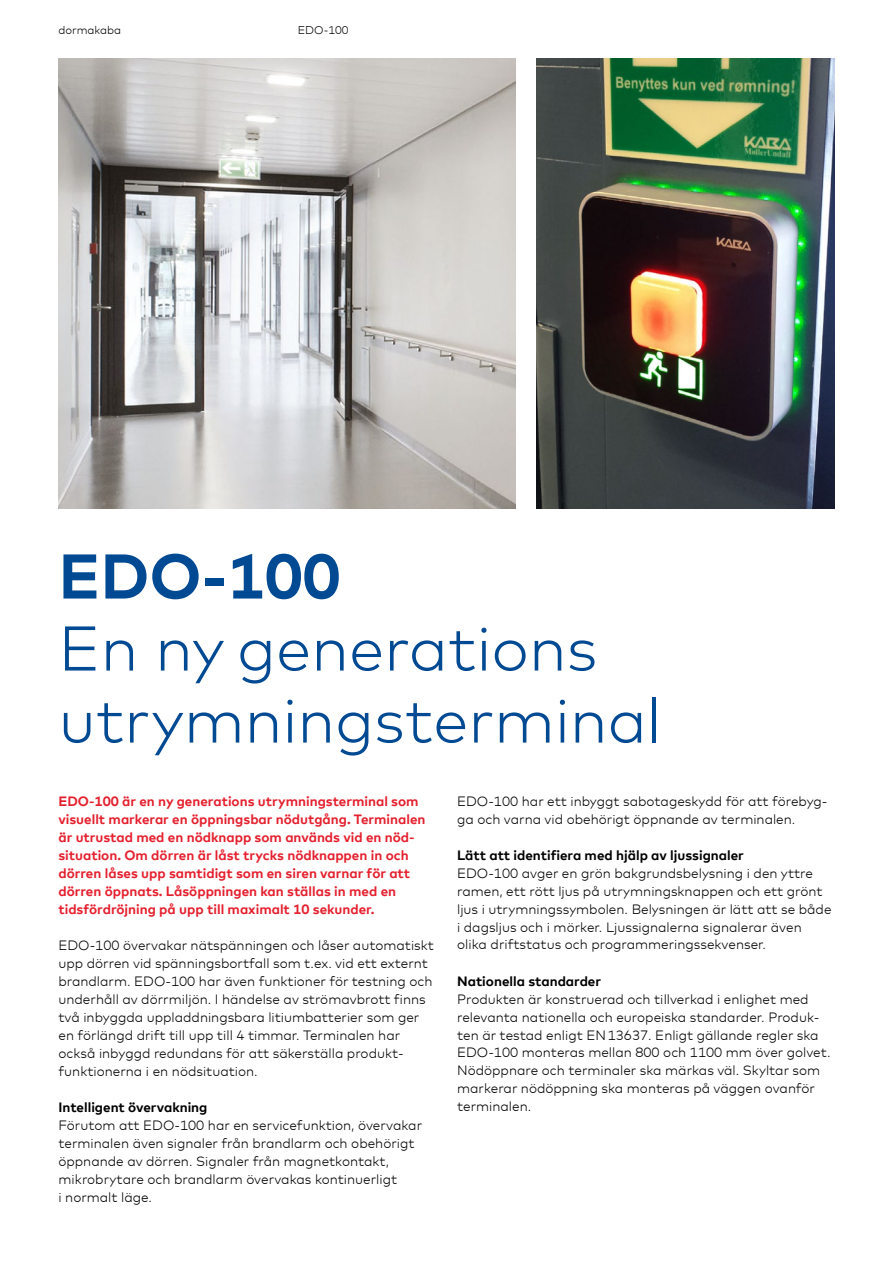
<style>
.page{position:relative;width:893px;height:1263px;background:#fff}
.page>*{position:absolute;margin:0;border:0;box-sizing:border-box;transform-origin:0 0}
.t1{font:300 63px/72px "Mark Offc";color:#004993}
.t2{font:700 63px "Mark Offc";color:#004993}
.t3{font:300 13.5px/18px "Mark Offc";color:#000}
.t4{font:700 13.5px/18px "Mark Offc";color:#e5202e}
.t5{font:700 13.5px "Mark Offc";color:#000}
.t6{font:300 11.25px "Mark Offc";color:#000}
</style>
<div class="page">
<img style="left:58px;top:58px;width:458px;height:450px">
<img style="left:537px;top:58px;width:297px;height:450px">
<p class="t6" style="left:58px;top:23px;width:64px">dormakaba</p>
<p class="t6" style="left:298px;top:23px;width:52px">EDO-100</p>
<h1 class="t2" style="left:58px;top:535px;width:283px">EDO-100</h1>
<h1 class="t1" style="left:58px;top:612px;width:605px">En ny generations utrymningsterminal</h1>
<p class="t4" style="left:58px;top:791px;width:369px">EDO-100 är en ny generations utrymningsterminal som visuellt markerar en öppningsbar nödutgång. Terminalen är utrustad med en nödknapp som används vid en nöd&shy;situation. Om dörren är låst trycks nödknappen in och dörren låses upp samtidigt som en siren varnar för att dörren öppnats. Låsöppningen kan ställas in med en tidsfördröjning på upp till maximalt 10 sekunder.</p>
<p class="t3" style="left:58px;top:936px;width:377px">EDO-100 övervakar nätspänningen och låser automatiskt upp dörren vid spänningsbortfall som t.ex. vid ett externt brandlarm. EDO-100 har även funktioner för testning och underhåll av dörrmiljön. I händelse av strömavbrott finns två inbyggda uppladdningsbara litiumbatterier som ger en förlängd drift till upp till 4 timmar. Terminalen har också inbyggd redundans för att säkerställa produkt&shy;funktionerna i en nödsituation.</p>
<p class="t5" style="left:58px;top:1098px;width:151px">Intelligent övervakning</p>
<p class="t3" style="left:58px;top:1116px;width:365px">Förutom att EDO-100 har en servicefunktion, övervakar terminalen även signaler från brandlarm och obehörigt öppnande av dörren. Signaler från magnetkontakt, mikrobrytare och brandlarm övervakas kontinuerligt<br>i normalt läge.</p>
<p class="t3" style="left:457px;top:792px;width:372px">EDO-100 har ett inbyggt sabotageskydd för att förebyg&shy;ga och varna vid obehörigt öppnande av terminalen.</p>
<p class="t5" style="left:457px;top:846px;width:288px">Lätt att identifiera med hjälp av ljussignaler</p>
<p class="t3" style="left:457px;top:864px;width:376px">EDO-100 avger en grön bakgrundsbelysning i den yttre ramen, ett rött ljus på utrymningsknappen och ett grönt ljus i utrymningssymbolen. Belysningen är lätt att se både i dagsljus och i mörker. Ljussignalerna signalerar även olika driftstatus och programmeringssekvenser.</p>
<p class="t5" style="left:457px;top:972px;width:146px">Nationella standarder</p>
<p class="t3" style="left:457px;top:990px;width:375px">Produkten är konstruerad och tillverkad i enlighet med relevanta nationella och europeiska standarder. Produk&shy;ten är testad enligt EN13637. Enligt gällande regler ska EDO-100 monteras mellan 800 och 1100 mm över golvet.<br>Nödöppnare och terminaler ska märkas väl. Skyltar som markerar nödöppning ska monteras på väggen ovanför terminalen.</p>
</div>
